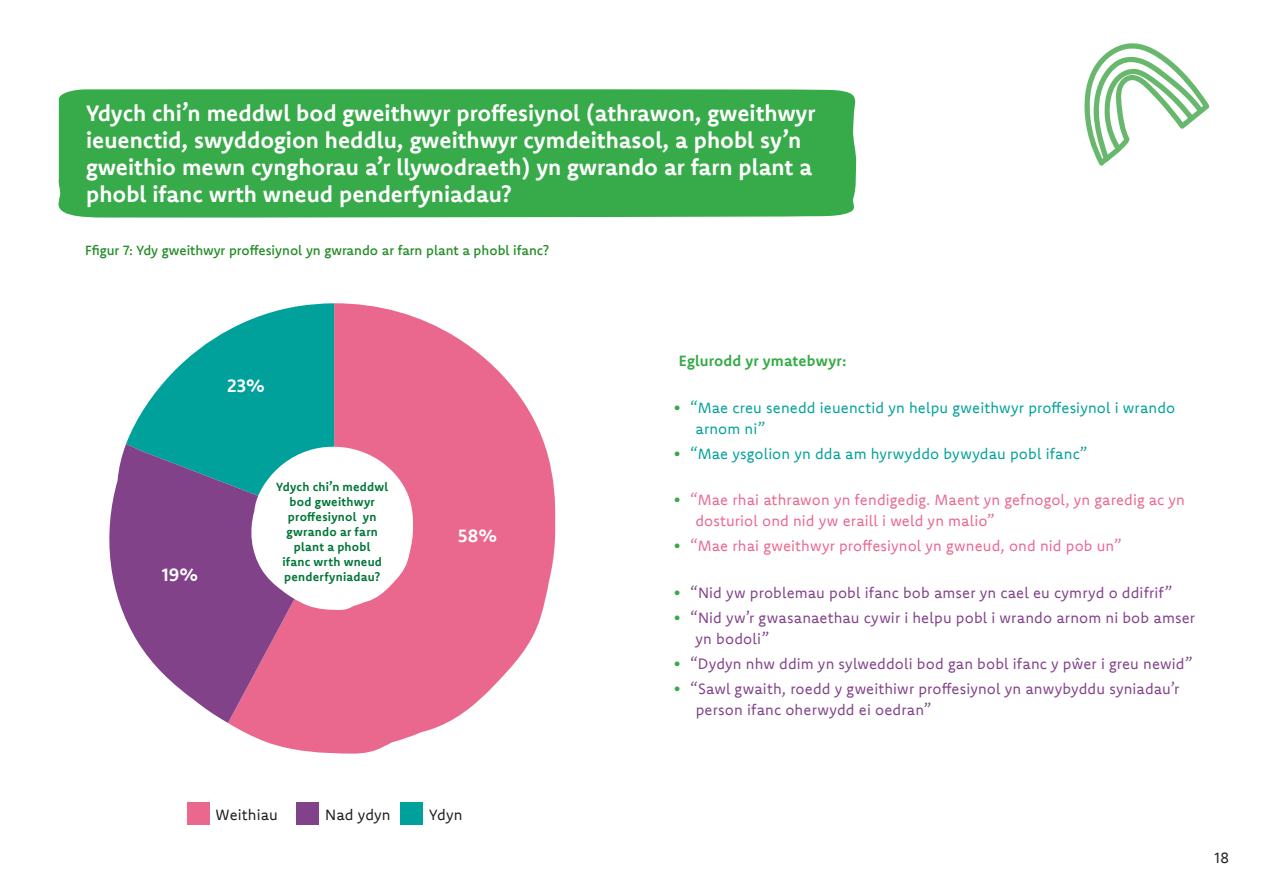
<style>
.page{position:relative;width:1263px;height:893px;background:#fff}
.page>*{position:absolute;margin:0;border:0;box-sizing:border-box;transform-origin:0 0}
.t1{font:700 22.5px/27px "Komet";color:#fff}
.t2{font:700 18px "Komet";color:#fff}
.t3{font:15px/21px "Komet";letter-spacing:.01em;color:#82428a}
.t4{font:15px/21px "Komet";letter-spacing:.01em;color:#ea688e}
.t5{font:15px/21px "Komet";letter-spacing:.01em;color:#00a19a}
.t6{font:15px "Komet";letter-spacing:.01em;color:#1d1d1b}
.t7{font:700 15px "Komet";letter-spacing:.01em;color:#37ab49}
.t8{font:500 13.5px "Komet";color:#228c25}
.t9{font:700 12px/15px "Komet";letter-spacing:.02em;color:#007637;text-align:center}
.s1{color:#37ab49}
</style>
<div class="page">
<div style="left:58px;top:89px;width:799px;height:129px;background:#37ab49"></div>
<div style="left:187px;top:802px;width:22px;height:23px;background:#ea688e"></div>
<div style="left:296px;top:802px;width:23px;height:23px;background:#82428a"></div>
<div style="left:400px;top:802px;width:23px;height:23px;background:#00a19a"></div>
<svg style="left:228px;top:303px;width:328px;height:451px;fill:#ea688e"></svg>
<svg style="left:126px;top:303px;width:208px;height:141px;fill:#00a19a"></svg>
<svg style="left:109px;top:444px;width:225px;height:279px;fill:#82428a"></svg>
<svg style="left:249px;top:447px;width:164px;height:163px"></svg>
<svg style="left:1084px;top:43px;width:126px;height:123px"></svg>
<p class="t1" style="left:86px;top:99px;width:731px">Ydych chi’n meddwl bod gweithwyr proffesiynol (athrawon, gweithwyr ieuenctid, swyddogion heddlu, gweithwyr cymdeithasol, a phobl sy’n gweithio mewn cynghorau a’r llywodraeth) yn gwrando ar farn plant a phobl ifanc wrth wneud penderfyniadau?</p>
<p class="t8" style="left:85px;top:241px;width:465px">Ffigur 7: Ydy gweithwyr proffesiynol yn gwrando ar farn plant a phobl ifanc?</p>
<p class="t2" style="left:228px;top:374px;width:39px">23%</p>
<p class="t2" style="left:162px;top:563px;width:38px">19%</p>
<p class="t9" style="left:276px;top:478px;width:114px">Ydych chi’n meddwl bod gweithwyr proffesiynol yn gwrando ar farn plant a phobl<br>ifanc wrth wneud penderfyniadau?</p>
<p class="t2" style="left:458px;top:524px;width:40px">58%</p>
<p class="t6" style="left:216px;top:805px;width:64px">Weithiau</p>
<p class="t6" style="left:325px;top:805px;width:67px">Nad ydyn</p>
<p class="t6" style="left:429px;top:805px;width:35px">Ydyn</p>
<p class="t7" style="left:679px;top:351px;width:169px">Eglurodd yr ymatebwyr:</p>
<p class="t5" style="left:695px;top:397px;width:481px;text-indent:-23px"><span class="s1">•</span> “Mae creu senedd ieuenctid yn helpu gweithwyr proffesiynol i wrando arnom ni”</p>
<p class="t5" style="left:673px;top:443px;width:416px"><span class="s1">•</span> “Mae ysgolion yn dda am hyrwyddo bywydau pobl ifanc”</p>
<p class="t4" style="left:695px;top:489px;width:491px;text-indent:-23px"><span class="s1">•</span> “Mae rhai athrawon yn fendigedig. Maent yn gefnogol, yn garedig ac yn dosturiol ond nid yw eraill i weld yn malio”</p>
<p class="t4" style="left:673px;top:535px;width:450px"><span class="s1">•</span> “Mae rhai gweithwyr proffesiynol yn gwneud, ond nid pob un”</p>
<p class="t3" style="left:673px;top:582px;width:501px"><span class="s1">•</span> “Nid yw problemau pobl ifanc bob amser yn cael eu cymryd o ddifrif”</p>
<p class="t3" style="left:696px;top:607px;width:501px;text-indent:-23px"><span class="s1">•</span> “Nid yw’r gwasanaethau cywir i helpu pobl i wrando arnom ni bob amser yn bodoli”</p>
<p class="t3" style="left:673px;top:653px;width:521px"><span class="s1">•</span> “Dydyn nhw ddim yn sylweddoli bod gan bobl ifanc y pŵer i greu newid”</p>
<p class="t3" style="left:696px;top:678px;width:485px;text-indent:-23px"><span class="s1">•</span> “Sawl gwaith, roedd y gweithiwr proffesiynol yn anwybyddu syniadau’r person ifanc oherwydd ei oedran”</p>
<p class="t6" style="left:1214px;top:848px;width:16px">18</p>
</div>
